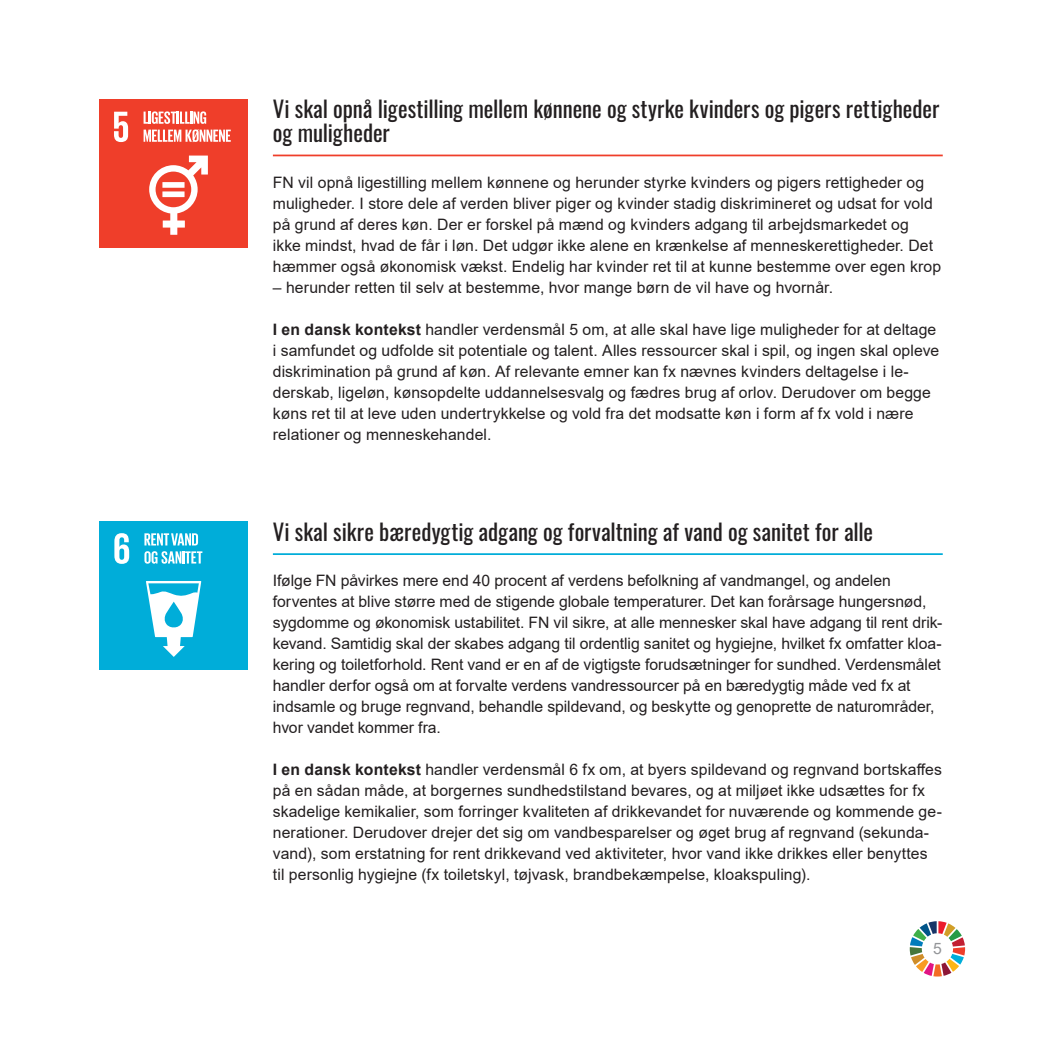
<style>
.page{position:relative;width:1042px;height:1042px;background:#fff}
.page>*{position:absolute;margin:0;border:0;box-sizing:border-box;transform-origin:0 0}
.t1{font:22.75px/24.5px "Oswald";color:#231f20}
.t2{font:15.75px/21px "Arial";letter-spacing:.005em;color:#231f20}
.t3{font:15.75px "Arial";color:#939598}
.s1{font-weight:700}
</style>
<div class="page">
<svg style="left:910px;top:921px;width:55px;height:55px"></svg>
<div style="left:99px;top:99px;width:149px;height:149px;background:#ef3e2a"></div>
<svg style="left:114px;top:112px;width:14px;height:30px"></svg>
<svg style="left:149px;top:156px;width:59px;height:79px"></svg>
<div style="left:162px;top:182px;width:22px;height:6px;background:#fff"></div>
<div style="left:162px;top:191px;width:22px;height:6px;background:#fff"></div>
<svg style="left:144px;top:111px;width:87px;height:31px"></svg>
<div style="left:99px;top:521px;width:149px;height:149px;background:#00add9"></div>
<svg style="left:114px;top:533px;width:15px;height:31px"></svg>
<svg style="left:146px;top:581px;width:55px;height:76px"></svg>
<svg style="left:144px;top:533px;width:54px;height:12px"></svg>
<svg style="left:144px;top:551px;width:58px;height:13px"></svg>
<hr style="left:273px;top:155px;width:670px;height:1px;background:#ef3e2a">
<hr style="left:273px;top:553px;width:670px;height:2px;background:#00add9">
<h1 class="t1" style="left:273px;top:94px;width:668px">Vi skal opnå ligestilling mellem kønnene og styrke kvinders og pigers rettigheder og muligheder</h1>
<p class="t2" style="left:273px;top:172px;width:670px">FN vil opnå ligestilling mellem kønnene og herunder styrke kvinders og pigers rettigheder og muligheder. I store dele af verden bliver piger og kvinder stadig diskrimineret og udsat for vold på grund af deres køn. Der er forskel på mænd og kvinders adgang til arbejdsmarkedet og<br>ikke mindst, hvad de får i løn. Det udgør ikke alene en krænkelse af menneskerettigheder. Det hæmmer også økonomisk vækst. Endelig har kvinder ret til at kunne bestemme over egen krop</p>
<p class="t2" style="left:273px;top:276px;width:562px">– herunder retten til selv at bestemme, hvor mange børn de vil have og hvornår.</p>
<p class="t2" style="left:273px;top:318px;width:668px"><span class="s1">I en dansk kontekst</span> handler verdensmål 5 om, at alle skal have lige muligheder for at deltage i samfundet og udfolde sit potentiale og talent. Alles ressourcer skal i spil, og ingen skal opleve diskrimination på grund af køn. Af relevante emner kan fx nævnes kvinders deltagelse i le&shy;derskab, ligeløn, kønsopdelte uddannelsesvalg og fædres brug af orlov. Derudover om begge køns ret til at leve uden undertrykkelse og vold fra det modsatte køn i form af fx vold i nære relationer og menneskehandel.</p>
<h1 class="t1" style="left:273px;top:517px;width:602px">Vi skal sikre bæredygtig adgang og forvaltning af vand og sanitet for alle</h1>
<p class="t2" style="left:273px;top:570px;width:671px">Ifølge FN påvirkes mere end 40 procent af verdens befolkning af vandmangel, og andelen forventes at blive større med de stigende globale temperaturer. Det kan forårsage hungersnød, sygdomme og økonomisk ustabilitet. FN vil sikre, at alle mennesker skal have adgang til rent drik&shy;kevand. Samtidig skal der skabes adgang til ordentlig sanitet og hygiejne, hvilket fx omfatter kloa&shy;kering og toiletforhold. Rent vand er en af de vigtigste forudsætninger for sundhed. Verdensmålet handler derfor også om at forvalte verdens vandressourcer på en bæredygtig måde ved fx at indsamle og bruge regnvand, behandle spildevand, og beskytte og genoprette de naturområder, hvor vandet kommer fra.</p>
<p class="t2" style="left:273px;top:759px;width:671px"><span class="s1">I en dansk kontekst</span> handler verdensmål 6 fx om, at byers spildevand og regnvand bortskaffes på en sådan måde, at borgernes sundhedstilstand bevares, og at miljøet ikke udsættes for fx skadelige kemikalier, som forringer kvaliteten af drikkevandet for nuværende og kommende ge&shy;nerationer. Derudover drejer det sig om vandbesparelser og øget brug af regnvand (sekunda&shy;vand), som erstatning for rent drikkevand ved aktiviteter, hvor vand ikke drikkes eller benyttes til personlig hygiejne (fx toiletskyl, tøjvask, brandbekæmpelse, kloakspuling).</p>
<p class="t3" style="left:933px;top:938px;width:10px">5</p>
</div>
